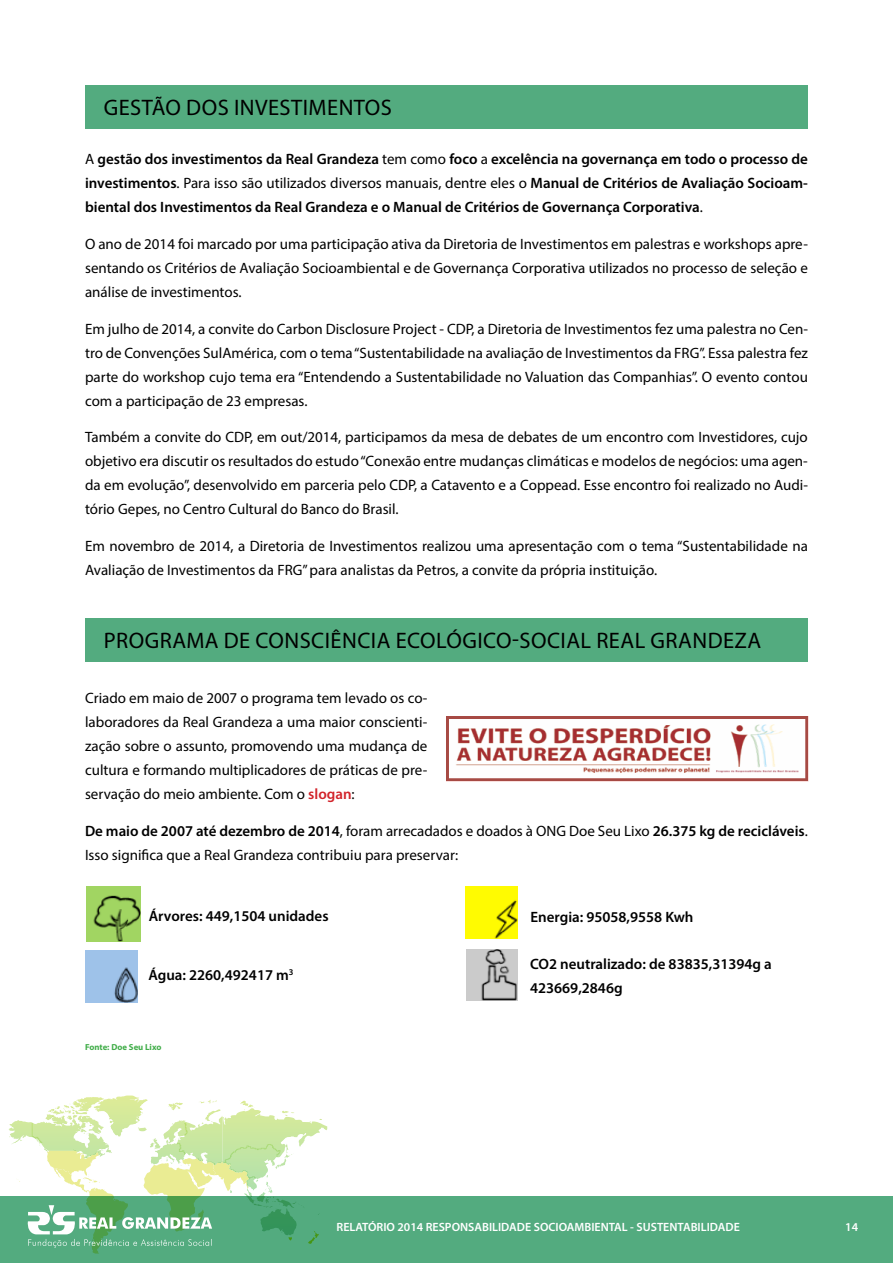
<style>
.page{position:relative;width:893px;height:1263px;background:#fff}
.page>*{position:absolute;margin:0;border:0;box-sizing:border-box;transform-origin:0 0}
.t1{font:22.5px "Myriad Pro";letter-spacing:.02em;color:#000}
.t2{font:15px/24px "Myriad Pro";color:#000;text-align:justify}
.t3{font:600 15px/24px "Myriad Pro";color:#000;text-align:justify}
.t4{font:600 12px "Myriad Pro";color:#fff}
.t5{font:700 8.7px "Myriad Pro";color:#41ad49}
.s1{font-weight:400}
.s2{font-weight:600;color:#d2232a}
.s3{font-weight:600}
</style>
<div class="page">
<div style="left:0;top:1196px;width:893px;height:67px;background:#53ab7f"></div>
<svg style="left:308px;top:1231px;width:11px;height:13px"></svg>
<img style="left:222px;top:1101px;width:33px;height:96px">
<img style="left:94px;top:1095px;width:49px;height:41px">
<svg style="left:28px;top:1150px;width:222px;height:103px"></svg>
<div style="left:85px;top:85px;width:723px;height:43px;background:#53ab7f"></div>
<div style="left:85px;top:618px;width:723px;height:43px;background:#53ab7f"></div>
<img style="left:447px;top:716px;width:362px;height:66px">
<img style="left:86px;top:887px;width:55px;height:54px">
<img style="left:85px;top:950px;width:52px;height:52px">
<img style="left:466px;top:949px;width:52px;height:51px">
<img style="left:466px;top:887px;width:51px;height:51px">
<h1 class="t1" style="left:104px;top:94px;width:97px">Gestão dos</h1>
<h1 class="t1" style="left:234px;top:94px;width:48px">investimentos</h1>
<p class="t3" style="left:85px;top:147px;width:724px"><span class="s1">A</span> gestão dos investimentos da Real Grandeza <span class="s1">tem como</span> foco <span class="s1">a</span> excelência na governança em todo o processo de investimentos<span class="s1">. Para isso são utilizados diversos manuais, dentre eles o</span> Manual de Critérios de Avaliação Socioam&shy;biental dos Investimentos da Real Grandeza e o Manual de Critérios de Governança Corporativa<span class="s1">.</span></p>
<p class="t2" style="left:85px;top:232px;width:724px">O ano de 2014 foi marcado por uma participação ativa da Diretoria de Investimentos em palestras e workshops apre&shy;sentando os Critérios de Avaliação Socioambiental e de Governança Corporativa utilizados no processo de seleção e análise de investimentos.</p>
<p class="t2" style="left:85px;top:316px;width:724px">Em julho de 2014, a convite do Carbon Disclosure Project - CDP, a Diretoria de Investimentos fez uma palestra no Cen&shy;tro de Convenções SulAmérica, com o tema “Sustentabilidade na avaliação de Investimentos da FRG”. Essa palestra fez parte do workshop cujo tema era “Entendendo a Sustentabilidade no Valuation das Companhias”. O evento contou com a participação de 23 empresas.</p>
<p class="t2" style="left:85px;top:425px;width:724px">Também a convite do CDP, em out/2014, participamos da mesa de debates de um encontro com Investidores, cujo objetivo era discutir os resultados do estudo “Conexão entre mudanças climáticas e modelos de negócios: uma agen&shy;da em evolução”, desenvolvido em parceria pelo CDP, a Catavento e a Coppead. Esse encontro foi realizado no Audi&shy;tório Gepes, no Centro Cultural do Banco do Brasil.</p>
<p class="t2" style="left:85px;top:534px;width:724px">Em novembro de 2014, a Diretoria de Investimentos realizou uma apresentação com o tema “Sustentabilidade na<br>Avaliação de Investimentos da FRG” para analistas da Petros, a convite da própria instituição.</p>
<h1 class="t1" style="left:104px;top:627px;width:659px">PROGRAMA DE CONSCIÊNCIA ECOLÓGICO-SOCIAL REAL GRANDEZA</h1>
<p class="t2" style="left:85px;top:686px;width:344px">Criado em maio de 2007 o programa tem levado os co&shy;laboradores da Real Grandeza a uma maior conscienti&shy;zação sobre o assunto, promovendo uma mudança de cultura e formando multiplicadores de práticas de pre&shy;servação do meio ambiente. Com o <span class="s2">slogan</span>:</p>
<p class="t2" style="left:85px;top:819px;width:724px"><span class="s3">De maio de 2007 até dezembro de 2014</span>, foram arrecadados e doados à ONG Doe Seu Lixo <span class="s3">26.375 kg de recicláveis</span>.<br>Isso significa que a Real Grandeza contribuiu para preservar:</p>
<p class="t3" style="left:149px;top:903px;width:181px">Árvores: 449,1504 unidades</p>
<p class="t3" style="left:148px;top:963px;width:147px">Água: 2260,492417 m<sup>3</sup></p>
<p class="t5" style="left:85px;top:1041px;width:78px">Fonte: Doe Seu Lixo</p>
<p class="t3" style="left:530px;top:904px;width:165px">Energia: 95058,9558 Kwh</p>
<p class="t3" style="left:530px;top:952px;width:243px">CO2 neutralizado: de 83835,31394g a<br>423669,2846g</p>
<p class="t4" style="left:337px;top:1219px;width:405px">RELATÓRIO 2014 RESPONSABILIDADE SOCIOAMBIENTAL - SUSTENTABILIDADE</p>
<p class="t4" style="left:845px;top:1219px;width:14px">14</p>
</div>
